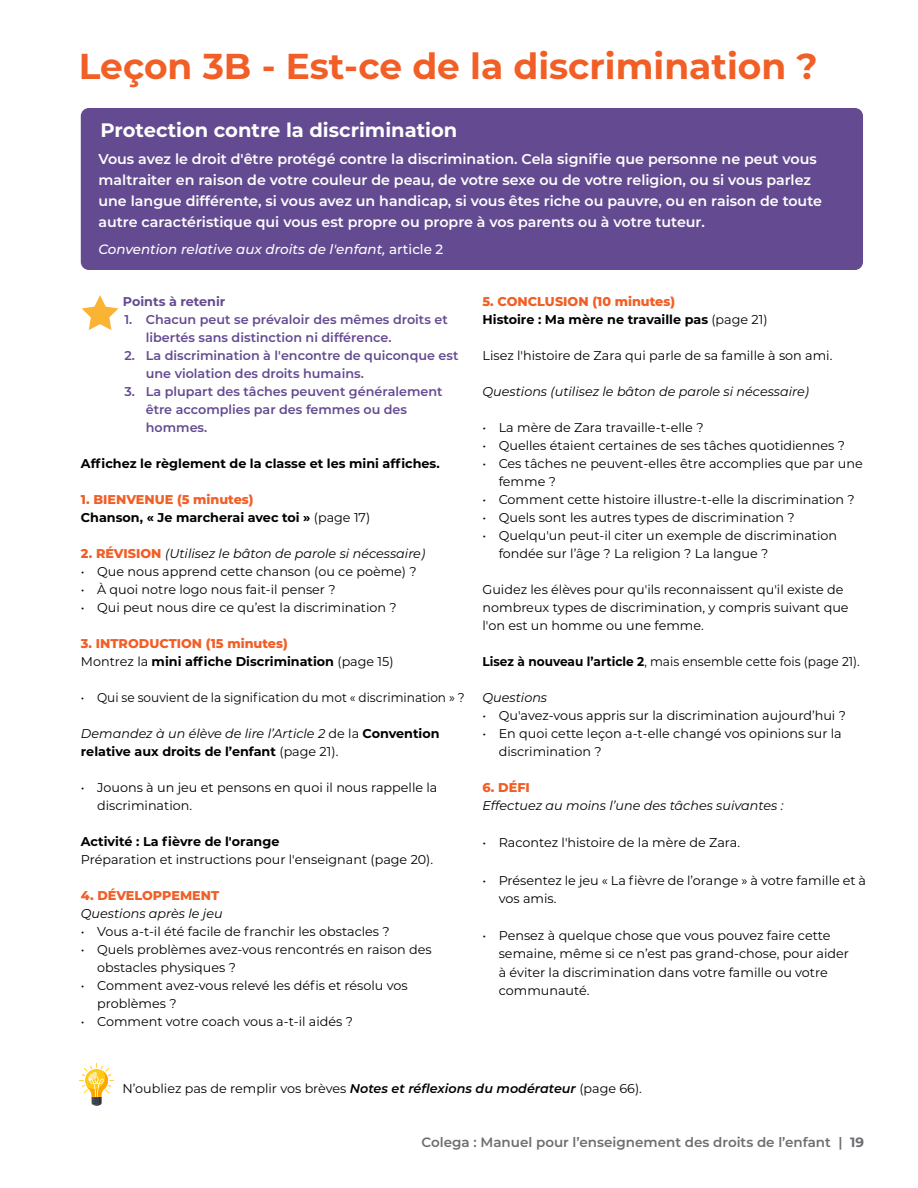
<style>
.page{position:relative;width:918px;height:1188px;background:#fff}
.page>*{position:absolute;margin:0;border:0;box-sizing:border-box;transform-origin:0 0}
.t1{font:700 36px "Montserrat";color:#f15f27}
.t2{font:700 19.5px "Montserrat";color:#fff}
.t3{font:600 14.25px/21px "Montserrat";color:#fff}
.t4{font:600 13.5px "Montserrat";color:#6d6e71}
.t5{font:italic 500 13.5px "Montserrat";color:#fff}
.t6{font:12.75px/18px "Montserrat";color:#000}
.t7{font:700 12.75px/18px "Montserrat";color:#000}
.t8{font:600 12.75px/18px "Montserrat";color:#644b91}
.t9{font:italic 12.75px "Montserrat";color:#000}
.t10{font:12.75px "Montserrat";color:#000;scale:.95 1}
.t11{font:800 12.75px/18px "Montserrat";color:#f15f27}
.t12{font:700 12.75px "Montserrat";color:#644b91}
.s1{font-style:normal}
.s2{font-weight:800;color:#f15f27}
.s3{font-weight:400}
.s4{font-weight:800;font-style:normal;color:#f15f27}
.s5{font-weight:400;color:#000}
.s6{font-weight:700;color:#000}
.s7{font-weight:400;font-style:italic}
.s8{font-weight:700}
.s9{font-weight:600;font-style:italic}
</style>
<div class="page">
<svg style="left:82px;top:295px;width:36px;height:35px"></svg>
<div style="left:81px;top:108px;width:782px;height:162px;background:#644b91;border-radius:8px"></div>
<svg style="left:79px;top:1063px;width:35px;height:43px"></svg>
<h1 class="t1" style="left:79px;top:41px;width:741px">Leçon 3B - Est-ce de la discrimination ?</h1>
<h2 class="t2" style="left:101px;top:116px;width:358px">Protection contre la discrimination</h2>
<p class="t3" style="left:98px;top:148px;width:725px">Vous avez le droit d'être protégé contre la discrimination. Cela signifie que personne ne peut vous maltraiter en raison de votre couleur de peau, de votre sexe ou de votre religion, ou si vous parlez une langue différente, si vous avez un handicap, si vous êtes riche ou pauvre, ou en raison de toute autre caractéristique qui vous est propre ou propre à vos parents ou à votre tuteur.</p>
<p class="t5" style="left:98px;top:240px;width:346px">Convention relative aux droits de l'enfant, <span class="s1">article 2</span></p>
<p class="t12" style="left:123px;top:292px;width:104px">Points à retenir</p>
<p class="t8" style="left:146px;top:310px;width:304px;text-indent:-21px">1. Chacun peut se prévaloir des mêmes droits et libertés sans distinction ni différence.</p>
<p class="t8" style="left:146px;top:346px;width:314px;text-indent:-21px">2. La discrimination à l'encontre de quiconque est une violation des droits humains.</p>
<p class="t8" style="left:146px;top:382px;width:298px;text-indent:-21px">3. La plupart des tâches peuvent généralement être accomplies par des femmes ou des hommes.</p>
<p class="t7" style="left:81px;top:454px;width:360px">Affichez le règlement de la classe et les mini affiches.</p>
<p class="t7" style="left:81px;top:490px;width:291px"><span class="s2">1. BIENVENUE (5 minutes)<br></span>Chanson, « Je marcherai avec toi » <span class="s3">(page 17)</span></p>
<p class="t9" style="left:81px;top:545px;width:346px"><span class="s4">2. RÉVISION</span> (Utilisez le bâton de parole si nécessaire)</p>
<p class="t6" style="left:81px;top:562px;width:337px">• Que nous apprend cette chanson (ou ce poème) ?</p>
<p class="t6" style="left:81px;top:580px;width:256px">• À quoi notre logo nous fait-il penser ?</p>
<p class="t6" style="left:81px;top:598px;width:317px">• Qui peut nous dire ce qu’est la discrimination ?</p>
<p class="t11" style="left:81px;top:634px;width:314px">3. INTRODUCTION (15 minutes)<br><span class="s5">Montrez la</span> <span class="s6">mini affiche Discrimination</span> <span class="s5">(page 15)</span></p>
<p class="t10" style="left:81px;top:689px;width:405px">• Qui se souvient de la signification du mot « discrimination » ?</p>
<p class="t7" style="left:81px;top:724px;width:360px"><span class="s7">Demandez à un élève de lire l’Article 2</span> <span class="s3">de la</span> Convention relative aux droits de l’enfant <span class="s3">(page 21).</span></p>
<p class="t6" style="left:97px;top:778px;width:342px;text-indent:-16px">• Jouons à un jeu et pensons en quoi il nous rappelle la discrimination.</p>
<p class="t7" style="left:81px;top:832px;width:200px">Activité : La fièvre de l'orange</p>
<p class="t6" style="left:81px;top:850px;width:354px">Préparation et instructions pour l'enseignant (page 20).</p>
<p class="t11" style="left:81px;top:886px;width:140px">4. DÉVELOPPEMENT</p>
<p class="t9" style="left:81px;top:905px;width:143px">Questions après le jeu</p>
<p class="t6" style="left:81px;top:922px;width:310px">• Vous a-t-il été facile de franchir les obstacles ?</p>
<p class="t6" style="left:97px;top:940px;width:336px;text-indent:-16px">• Quels problèmes avez-vous rencontrés en raison des obstacles physiques ?</p>
<p class="t6" style="left:97px;top:976px;width:312px;text-indent:-16px">• Comment avez-vous relevé les défis et résolu vos problèmes ?</p>
<p class="t6" style="left:81px;top:1012px;width:274px">• Comment votre coach vous a-t-il aidés ?</p>
<p class="t7" style="left:483px;top:292px;width:287px"><span class="s2">5. CONCLUSION (10 minutes)<br></span>Histoire : Ma mère ne travaille pas <span class="s3">(page 21)</span></p>
<p class="t6" style="left:483px;top:346px;width:351px">Lisez l'histoire de Zara qui parle de sa famille à son ami.</p>
<p class="t9" style="left:483px;top:383px;width:328px">Questions (utilisez le bâton de parole si nécessaire)</p>
<p class="t6" style="left:483px;top:418px;width:223px">• La mère de Zara travaille-t-elle ?</p>
<p class="t6" style="left:483px;top:436px;width:364px">• Quelles étaient certaines de ses tâches quotidiennes ?</p>
<p class="t6" style="left:499px;top:454px;width:366px;text-indent:-16px">• Ces tâches ne peuvent-elles être accomplies que par une femme ?</p>
<p class="t6" style="left:483px;top:490px;width:374px">• Comment cette histoire illustre-t-elle la discrimination ?</p>
<p class="t6" style="left:483px;top:508px;width:314px">• Quels sont les autres types de discrimination ?</p>
<p class="t6" style="left:499px;top:526px;width:340px;text-indent:-16px">• Quelqu'un peut-il citer un exemple de discrimination fondée sur l’âge ? La religion ? La langue ?</p>
<p class="t6" style="left:483px;top:580px;width:368px">Guidez les élèves pour qu'ils reconnaissent qu'il existe de nombreux types de discrimination, y compris suivant que l'on est un homme ou une femme.</p>
<p class="t10" style="left:483px;top:653px;width:399px"><span class="s8">Lisez à nouveau l’article 2</span>, mais ensemble cette fois (page 21).</p>
<p class="t9" style="left:483px;top:689px;width:66px">Questions</p>
<p class="t6" style="left:483px;top:706px;width:365px">• Qu'avez-vous appris sur la discrimination aujourd’hui ?</p>
<p class="t6" style="left:499px;top:724px;width:345px;text-indent:-16px">• En quoi cette leçon a-t-elle changé vos opinions sur la discrimination ?</p>
<p class="t11" style="left:483px;top:778px;width:49px">6. DÉFI</p>
<p class="t9" style="left:483px;top:797px;width:302px">Effectuez au moins l’une des tâches suivantes :</p>
<p class="t6" style="left:483px;top:834px;width:259px">• Racontez l'histoire de la mère de Zara.</p>
<p class="t6" style="left:499px;top:871px;width:369px;text-indent:-16px">• Présentez le jeu « La fièvre de l’orange » à votre famille et à vos amis.</p>
<p class="t6" style="left:499px;top:927px;width:352px;text-indent:-16px">• Pensez à quelque chose que vous pouvez faire cette semaine, même si ce n’est pas grand-chose, pour aider à éviter la discrimination dans votre famille ou votre communauté.</p>
<p class="t6" style="left:123px;top:1079px;width:521px">N’oubliez pas de remplir vos brèves <span class="s9">Notes et réflexions du modérateur</span> (page 66).</p>
<p class="t4" style="left:422px;top:1133px;width:444px">Colega : Manuel pour l’enseignement des droits de l’enfant | <span class="s8">19</span></p>
</div>
